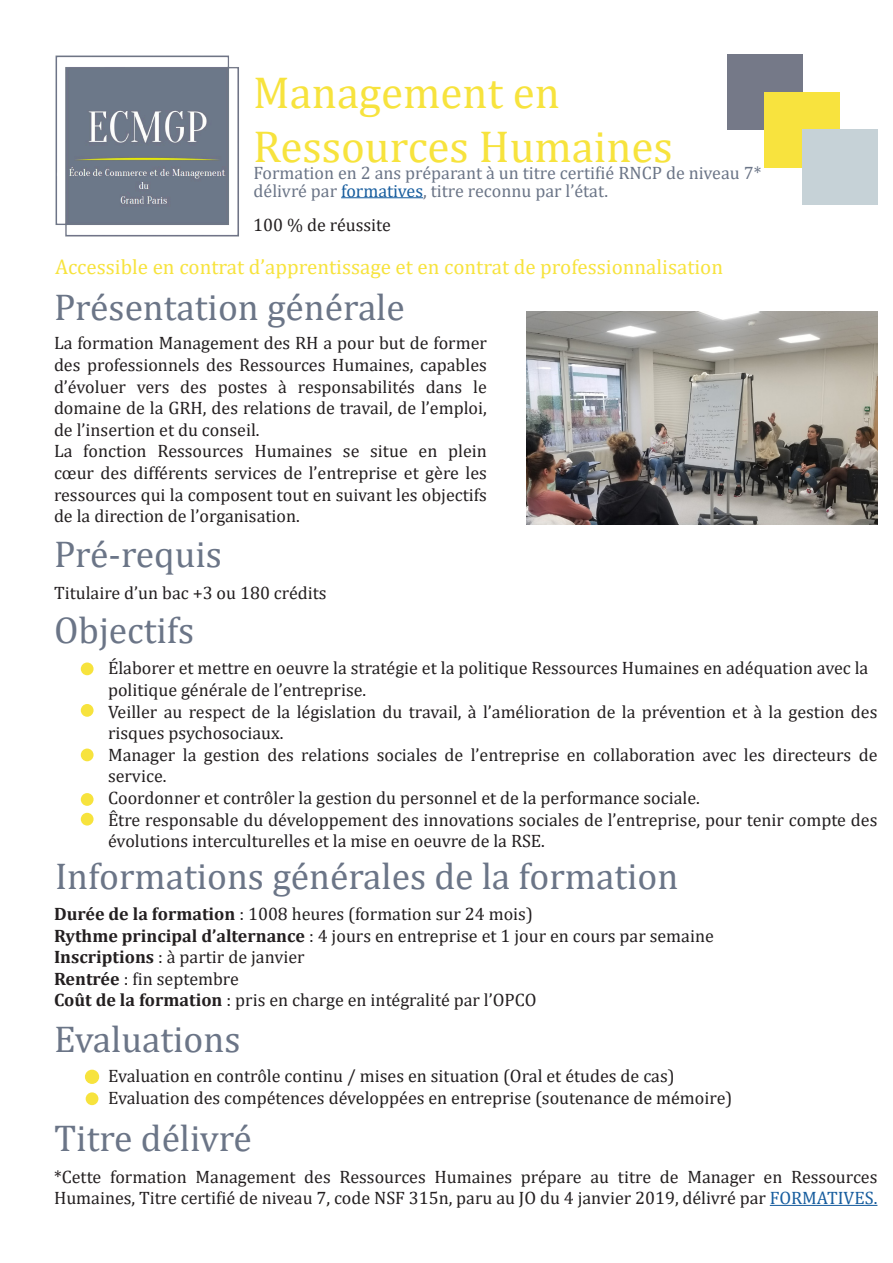
<style>
.page{position:relative;width:893px;height:1263px;background:#fff}
.page>*{position:absolute;margin:0;border:0;box-sizing:border-box;transform-origin:0 0}
.t1{font:45px "Cambria";color:#f7e33d}
.t2{font:37.5px "Cambria";color:#6b7587}
.t3{font:21px "Cambria";color:#f7e33d}
.t4{font:18px/21.6px "Cambria";color:#231f20}
.t5{font:18px "Cambria";color:#6b7587}
.s1{color:#175d9e}
.s2{font-weight:700}
</style>
<div class="page">
<img style="left:526px;top:311px;width:351px;height:214px">
<img style="left:55px;top:55px;width:184px;height:182px">
<hr style="left:341px;top:197px;width:82px;height:1px;background:#175d9e">
<div style="left:81px;top:662px;width:13px;height:13px;background:#f7e33d;border-radius:50%"></div>
<div style="left:81px;top:704px;width:13px;height:13px;background:#f7e33d;border-radius:50%"></div>
<div style="left:81px;top:748px;width:13px;height:13px;background:#f7e33d;border-radius:50%"></div>
<div style="left:81px;top:813px;width:13px;height:12px;background:#f7e33d;border-radius:50%"></div>
<hr style="left:770px;top:1205px;width:107px;height:1px;background:#175d9e">
<div style="left:86px;top:1070px;width:12px;height:13px;background:#f7e33d;border-radius:50%"></div>
<div style="left:85px;top:1070px;width:14px;height:14px;border:2px solid #f7e33d;border-radius:50%"></div>
<div style="left:86px;top:1092px;width:12px;height:13px;background:#f7e33d;border-radius:50%"></div>
<div style="left:81px;top:793px;width:13px;height:13px;background:#f7e33d;border-radius:50%"></div>
<div style="left:727px;top:55px;width:75px;height:75px;background:#757988"></div>
<div style="left:764px;top:92px;width:76px;height:76px;background:#f8e33e"></div>
<div style="left:802px;top:130px;width:75px;height:75px;background:#c6d2d7"></div>
<p class="t1" style="left:253px;top:66px;width:308px">Management en</p>
<p class="t1" style="left:253px;top:120px;width:421px">Ressources Humaines</p>
<p class="t5" style="left:254px;top:162px;width:509px">Formation en 2 ans préparant à un titre certifié RNCP de niveau 7*</p>
<p class="t5" style="left:254px;top:180px;width:356px">délivré par <span class="s1">formatives</span>, titre reconnu par l’état.</p>
<p class="t4" style="left:253px;top:214px;width:139px">100 % de réussite</p>
<p class="t3" style="left:55px;top:255px;width:670px">Accessible en contrat d’apprentissage et en contrat de professionnalisation</p>
<p class="t2" style="left:54px;top:285px;width:352px">Présentation générale</p>
<p class="t4" style="left:54px;top:332px;width:434px;text-align:justify">La formation Management des RH a pour but de former des professionnels des Ressources Humaines, capables d’évoluer vers des postes à responsabilités dans le domaine de la GRH, des relations de travail, de l’emploi, de l’insertion et du conseil.</p>
<p class="t4" style="left:54px;top:440px;width:434px;text-align:justify">La fonction Ressources Humaines se situe en plein cœur des différents services de l’entreprise et gère les ressources qui la composent tout en suivant les objectifs de la direction de l’organisation.</p>
<p class="t2" style="left:54px;top:533px;width:170px">Pré-requis</p>
<p class="t4" style="left:54px;top:582px;width:274px">Titulaire d’un bac +3 ou 180 crédits</p>
<p class="t2" style="left:54px;top:608px;width:142px">Objectifs</p>
<p class="t4" style="left:108px;top:657px;width:762px">Élaborer et mettre en oeuvre la stratégie et la politique Ressources Humaines en adéquation avec la politique générale de l’entreprise.</p>
<p class="t4" style="left:108px;top:700px;width:771px">Veiller au respect de la législation du travail, à l’amélioration de la prévention et à la gestion des risques psychosociaux.</p>
<p class="t4" style="left:108px;top:744px;width:771px">Manager la gestion des relations sociales de l’entreprise en collaboration avec les directeurs de service.</p>
<p class="t4" style="left:108px;top:787px;width:593px">Coordonner et contrôler la gestion du personnel et de la performance sociale.</p>
<p class="t4" style="left:108px;top:808px;width:771px">Être responsable du développement des innovations sociales de l’entreprise, pour tenir compte des évolutions interculturelles et la mise en oeuvre de la RSE.</p>
<p class="t2" style="left:55px;top:854px;width:625px">Informations générales de la formation</p>
<p class="t4" style="left:54px;top:903px;width:480px"><span class="s2">Durée de la formation</span> : 1008 heures (formation sur 24 mois)</p>
<p class="t4" style="left:54px;top:924px;width:661px"><span class="s2">Rythme principal d’alternance</span> : 4 jours en entreprise et 1 jour en cours par semaine</p>
<p class="t4" style="left:54px;top:946px;width:252px"><span class="s2">Inscriptions</span> : à partir de janvier</p>
<p class="t4" style="left:54px;top:968px;width:186px"><span class="s2">Rentrée</span> : fin septembre</p>
<p class="t4" style="left:54px;top:989px;width:484px"><span class="s2">Coût de la formation</span> : pris en charge en intégralité par l’OPCO</p>
<p class="t2" style="left:54px;top:1017px;width:188px">Evaluations</p>
<p class="t4" style="left:108px;top:1065px;width:568px">Evaluation en contrôle continu / mises en situation (Oral et études de cas)</p>
<p class="t4" style="left:108px;top:1087px;width:626px">Evaluation des compétences développées en entreprise (soutenance de mémoire)</p>
<p class="t2" style="left:54px;top:1116px;width:199px">Titre délivré</p>
<p class="t4" style="left:54px;top:1166px;width:825px">*Cette formation Management des Ressources Humaines prépare au titre de Manager en Ressources<br>Humaines, Titre certifié de niveau 7, code NSF 315n, paru au JO du 4 janvier 2019, délivré par <span class="s1">FORMATIVES.</span></p>
</div>
